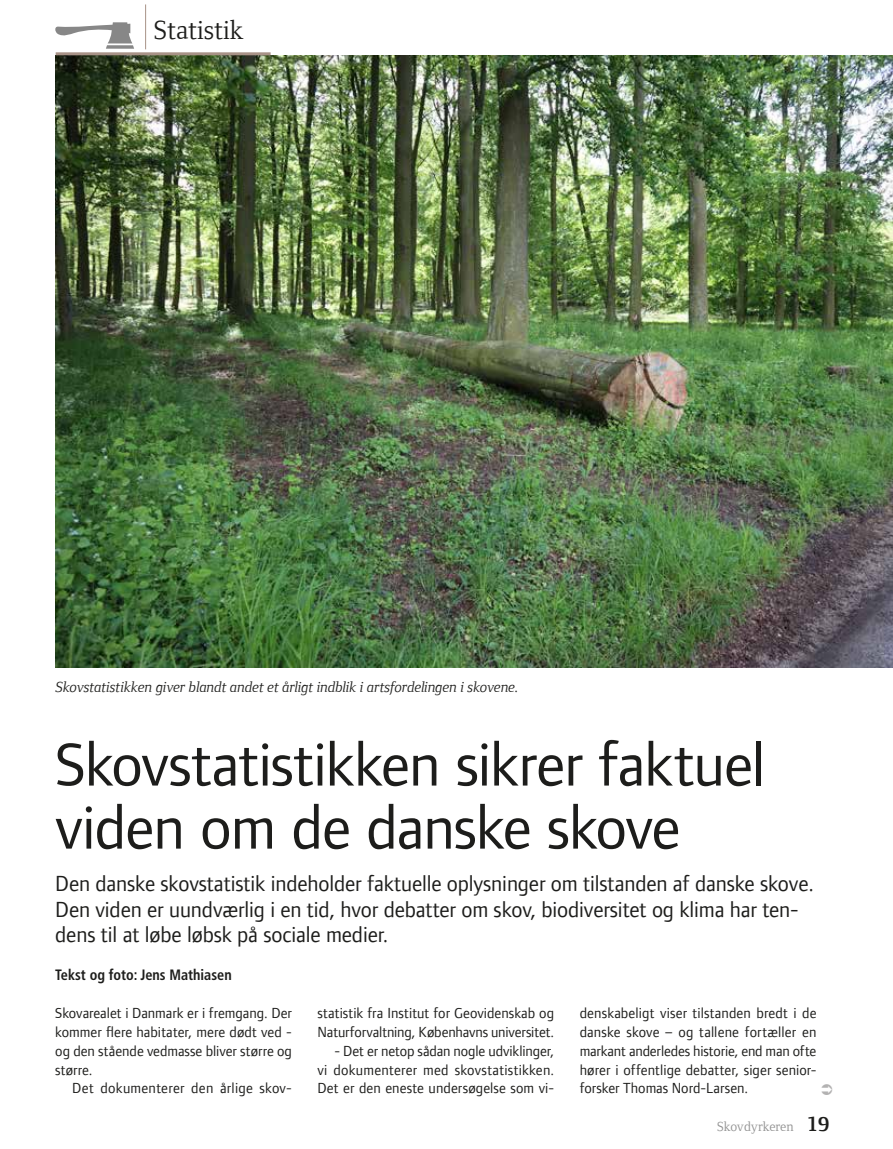
<style>
.page{position:relative;width:893px;height:1149px;background:#fff}
.page>*{position:absolute;margin:0;border:0;box-sizing:border-box;transform-origin:0 0}
.t1{font:63px/63px "Foundry Form Sans";letter-spacing:-.02em;color:#1d1d1b}
.t2{font:27px "Foundry Form Serif";color:#1d1d1b}
.t3{font:22.5px/25.5px "Foundry Form Sans";letter-spacing:-.005em;color:#1d1d1b}
.t4{font:15px/18.8px "Foundry Form Sans";letter-spacing:.005em;color:#1d1d1b;text-align:justify}
.t5{font:italic 15px "Foundry Form Serif";color:#1d1d1b}
.t6{font:700 condensed 15px "Frutiger LT Std";color:#1d1d1b;scale:.95 1}
.t7{font:13.5px "Foundry Form Serif";color:#909090}
.s1{font-weight:700;font-size:21px;color:#1d1d1b}
</style>
<div class="page">
<img style="left:55px;top:55px;width:838px;height:612px">
<hr style="left:56px;top:52px;width:215px;height:3px;background:#a89287">
<hr style="left:145px;top:4px;width:1px;height:45px;background:#a89287">
<svg style="left:55px;top:22px;width:79px;height:27px"></svg>
<h2 class="t2" style="left:154px;top:15px;width:91px">Statistik</h2>
<p class="t5" style="left:56px;top:678px;width:464px">Skovstatistikken giver blandt andet et årligt indblik i artsfordelingen i skovene.</p>
<h1 class="t1" style="left:55px;top:732px;width:712px">Skovstatistikken sikrer faktuel viden om de danske skove</h1>
<h3 class="t3" style="left:55px;top:870px;width:760px">Den danske skovstatistik indeholder faktuelle oplysninger om tilstanden af danske skove.<br>Den viden er uundværlig i en tid, hvor debatter om skov, biodiversitet og klima har ten&shy;dens til at løbe løbsk på sociale medier.</h3>
<p class="t6" style="left:55px;top:965px;width:187px">Tekst og foto: Jens Mathiasen</p>
<p class="t4" style="left:55px;top:1003px;width:238px">Skovarealet i Danmark er i fremgang. Der kommer flere habitater, mere dødt ved - og den stående vedmasse bliver større og større.</p>
<p class="t4" style="left:72px;top:1078px;width:221px">Det dokumenterer den årlige skov-</p>
<p class="t4" style="left:317px;top:1003px;width:238px">statistik fra Institut for Geovidenskab og<br>Naturforvaltning, Københavns universitet.</p>
<p class="t4" style="left:317px;top:1041px;width:238px;text-indent:17px">- Det er netop sådan nogle udviklinger, vi dokumenterer med skovstatistikken.<br>Det er den eneste undersøgelse som vi-</p>
<p class="t4" style="left:580px;top:1003px;width:238px">denskabeligt viser tilstanden bredt i de danske skove – og tallene fortæller en markant anderledes historie, end man ofte hører i offentlige debatter, siger senior&shy;forsker Thomas Nord-Larsen.</p>
<p class="t7" style="left:717px;top:1118px;width:113px">Skovdyrkeren <span class="s1">19</span></p>
</div>
